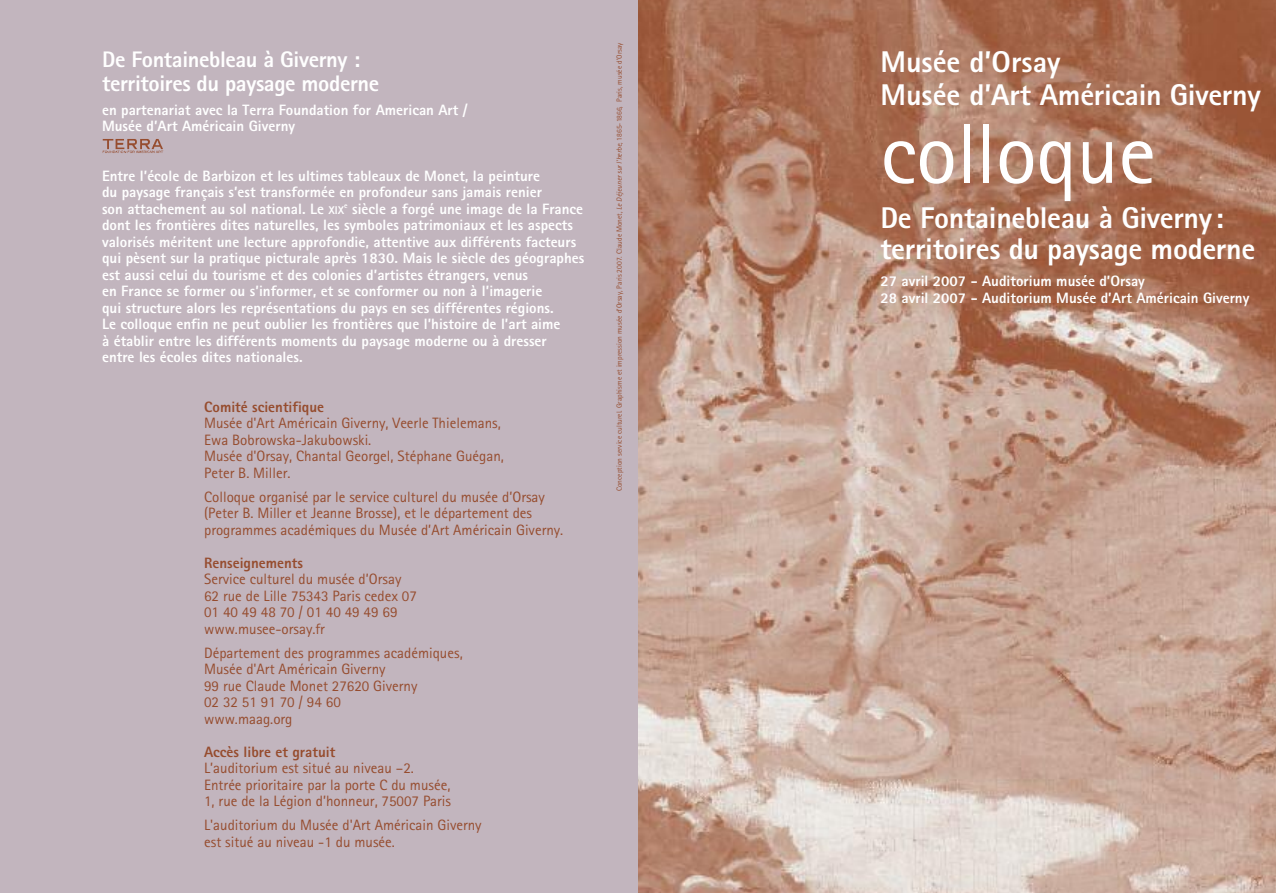
<style>
.page{position:relative;width:1276px;height:893px;background:#fff}
.page>*{position:absolute;margin:0;border:0;box-sizing:border-box;transform-origin:0 0}
.t1{font:85.5px "Rotis Sans Serif";letter-spacing:-.01em;color:#fff}
.t2{font:800 30px/33px "Rotis Sans Serif";letter-spacing:-.01em;color:#fff}
.t3{font:800 22.5px/24px "Rotis Sans Serif";letter-spacing:-.015em;color:#fff}
.t4{font:800 15px/16.5px "Rotis Sans Serif";color:#fff}
.t5{font:15px/16.5px "Rotis Sans Serif";color:#964c2e}
.t6{font:800 15px "Rotis Sans Serif";color:#964c2e}
.t7{font:7.5px "Rotis Sans Serif";color:#964c2e}
.s1{font-size:11.25px}
.s2{font-style:italic}
</style>
<div class="page">
<img style="left:638px;top:0;width:638px;height:893px">
<div style="left:0;top:0;width:638px;height:893px;background:#c2b5be"></div>
<img style="left:102px;top:139px;width:61px;height:14px">
<h3 class="t3" style="left:102px;top:49px;width:279px">De Fontainebleau à Giverny : territoires du paysage moderne</h3>
<p class="t4" style="left:102px;top:103px;width:367px">en partenariat avec la Terra Foundation for American Art /<br>Musée d’Art Américain Giverny</p>
<p class="t4" style="left:102px;top:169px;width:484px">Entre l’école de Barbizon et les ultimes tableaux de Monet, la peinture<br>du paysage français s’est transformée en profondeur sans jamais renier<br>son attachement au sol national. Le <span class="s1">XIX</span><sup>e</sup> siècle a forgé une image de la France dont les frontières dites naturelles, les symboles patrimoniaux et les aspects valorisés méritent une lecture approfondie, attentive aux différents facteurs qui pèsent sur la pratique picturale après 1830. Mais le siècle des géographes est aussi celui du tourisme et des colonies d’artistes étrangers, venus<br>en France se former ou s’informer, et se conformer ou non à l’imagerie<br>qui structure alors les représentations du pays en ses différentes régions.<br>Le colloque enfin ne peut oublier les frontières que l’histoire de l’art aime<br>à établir entre les différents moments du paysage moderne ou à dresser<br>entre les écoles dites nationales.</p>
<p class="t6" style="left:204px;top:401px;width:121px">Comité scientifique</p>
<p class="t5" style="left:204px;top:416px;width:301px">Musée d'Art Américain Giverny, Veerle Thielemans, Ewa Bobrowska-Jakubowski.<br>Musée d'Orsay, Chantal Georgel, Stéphane Guégan, Peter B. Miller.</p>
<p class="t5" style="left:204px;top:490px;width:361px">Colloque organisé par le service culturel du musée d’Orsay (Peter B. Miller et Jeanne Brosse), et le département des programmes académiques du Musée d’Art Américain Giverny.</p>
<p class="t6" style="left:204px;top:557px;width:100px">Renseignements</p>
<p class="t5" style="left:204px;top:572px;width:214px">Service culturel du musée d’Orsay<br>62 rue de Lille 75343 Paris cedex 07<br>01 40 49 48 70 / 01 40 49 49 69 www.musee-orsay.fr</p>
<p class="t5" style="left:204px;top:646px;width:260px">Département des programmes académiques,<br>Musée d'Art Américain Giverny<br>99 rue Claude Monet 27620 Giverny<br>02 32 51 91 70 / 94 60<br>www.maag.org</p>
<p class="t6" style="left:204px;top:746px;width:133px">Accès libre et gratuit</p>
<p class="t5" style="left:204px;top:761px;width:248px">L’auditorium est situé au niveau –2.<br>Entrée prioritaire par la porte C du musée,<br>1, rue de la Légion d’honneur, 75007 Paris</p>
<p class="t5" style="left:204px;top:818px;width:279px">L'auditorium du Musée d'Art Américain Giverny est situé au niveau -1 du musée.</p>
<p class="t7" style="left:617px;top:491px;width:450px;rotate:-90deg">Conception service culturel. Graphisme et impression musée d’Orsay, Paris 2007. Claude Monet, <span class="s2">Le Déjeuner sur l'herbe</span>, 1865-1866, Paris, musée d'Orsay</p>
<h2 class="t2" style="left:880px;top:48px;width:382px">Musée d’Orsay<br>Musée d’Art Américain Giverny</h2>
<h1 class="t1" style="left:880px;top:124px;width:277px">colloque</h1>
<h2 class="t2" style="left:880px;top:205px;width:376px;line-height:31.5px">De Fontainebleau à Giverny: territoires du paysage moderne</h2>
<p class="t4" style="left:880px;top:274px;width:370px">27 avril 2007 - Auditorium musée d’Orsay<br>28 avril 2007 - Auditorium Musée d’Art Américain Giverny</p>
</div>
